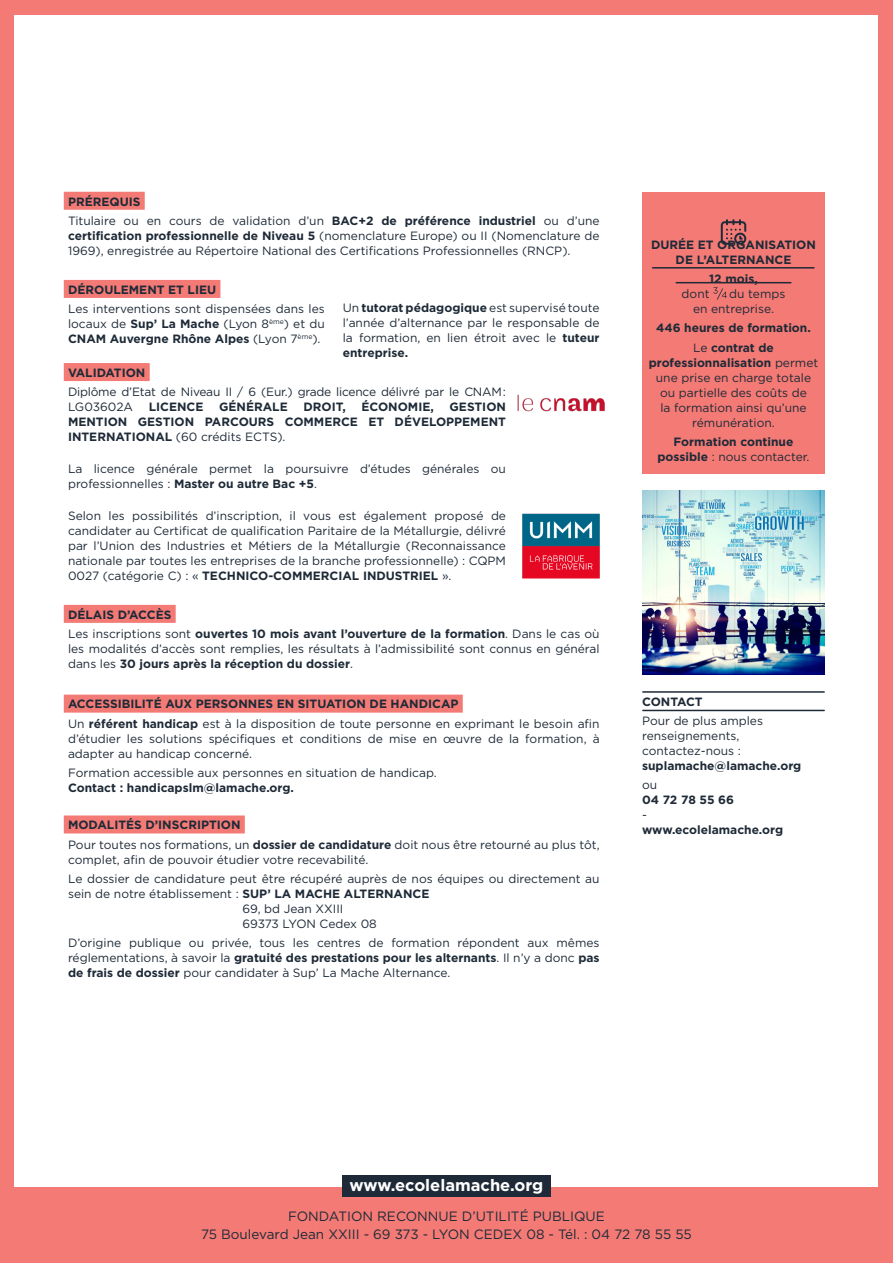
<style>
.page{position:relative;width:893px;height:1263px;background:#f37a75}
.page>*{position:absolute;margin:0;border:0;box-sizing:border-box;transform-origin:0 0}
.t1{font:700 16.5px "Gotham";color:#fff}
.t2{font:13.5px "Gotham";color:#1e2a37}
.t3{font:12px/15px "Gotham";color:#1e2a37;text-align:justify}
.filet_de_titre{font:700 12px/15px "Gotham";color:#1e2a37}
.t4{font:12px/15px "Gotham";letter-spacing:-.02em;color:#1e2a37}
.s1{font-weight:700}
.s2{font-weight:400}
</style>
<div class="page">
<div style="left:15px;top:15px;width:863px;height:1171px;background:#fff"></div>
<div style="left:342px;top:1176px;width:209px;height:21px;background:#1e2a37"></div>
<img style="left:642px;top:490px;width:183px;height:185px">
<div style="left:64px;top:192px;width:81px;height:18px;background:#f37a75"></div>
<div style="left:64px;top:363px;width:86px;height:18px;background:#f37a75"></div>
<div style="left:64px;top:605px;width:112px;height:18px;background:#f37a75"></div>
<div style="left:64px;top:695px;width:399px;height:18px;background:#f37a75"></div>
<div style="left:64px;top:280px;width:156px;height:18px;background:#f37a75"></div>
<img style="left:522px;top:514px;width:78px;height:64px">
<img style="left:517px;top:394px;width:87px;height:17px">
<div style="left:642px;top:192px;width:183px;height:282px;background:#f37a75"></div>
<svg style="left:713px;top:287px;width:14px;height:13px"></svg>
<hr style="left:653px;top:267px;width:161px;height:2px;background:#1e2a37">
<hr style="left:676px;top:282px;width:115px;height:1px;background:#1e2a37">
<svg style="left:721px;top:219px;width:25px;height:26px"></svg>
<hr style="left:643px;top:691px;width:181px;height:2px;background:#1e2a37">
<hr style="left:643px;top:710px;width:181px;height:1px;background:#1e2a37">
<div style="left:64px;top:815px;width:181px;height:18px;background:#f37a75"></div>
<p class="filet_de_titre" style="left:68px;top:193px;width:74px">PRÉREQUIS</p>
<p class="t3" style="left:68px;top:213px;width:533px">Titulaire ou en cours de validation d’un <span class="s1">BAC+2 de préférence industriel</span> ou d’une <span class="s1">certification professionnelle de Niveau 5</span> (nomenclature Europe) ou II (Nomenclature de 1969), enregistrée au Répertoire National des Certifications Professionnelles (RNCP).</p>
<p class="filet_de_titre" style="left:68px;top:282px;width:150px">DÉROULEMENT ET LIEU</p>
<p class="t3" style="left:68px;top:301px;width:258px">Les interventions sont dispensées dans les locaux de <span class="s1">Sup’ La Mache</span> (Lyon 8<sup>ème</sup>) et du <span class="s1">CNAM Auvergne Rhône Alpes</span> (Lyon 7<sup>ème</sup>).</p>
<p class="t3" style="left:343px;top:300px;width:258px">Un <span class="s1">tutorat pédagogique</span> est supervisé toute l’année d’alternance par le responsable de la formation, en lien étroit avec le <span class="s1">tuteur entreprise.</span></p>
<p class="filet_de_titre" style="left:68px;top:365px;width:79px">VALIDATION</p>
<p class="t4" style="left:68px;top:384px;width:439px">Diplôme d’Etat de Niveau II / 6 (Eur.) grade licence délivré par le CNAM :<br>LG03602A</p>
<p class="filet_de_titre" style="left:149px;top:399px;width:56px">LICENCE</p>
<p class="filet_de_titre" style="left:219px;top:399px;width:70px">GÉNÉRALE</p>
<p class="filet_de_titre" style="left:303px;top:399px;width:44px">DROIT,</p>
<p class="filet_de_titre" style="left:361px;top:399px;width:74px">ÉCONOMIE,</p>
<p class="filet_de_titre" style="left:68px;top:399px;width:439px;text-align:justify;text-indent:382px">GESTION MENTION GESTION PARCOURS COMMERCE ET DÉVELOPPEMENT INTERNATIONAL <span class="s2">(60 crédits ECTS).</span></p>
<p class="t3" style="left:68px;top:461px;width:439px">La licence générale permet la poursuivre d’études générales ou professionnelles : <span class="s1">Master ou autre Bac +5</span>.</p>
<p class="t3" style="left:68px;top:508px;width:439px">Selon les possibilités d’inscription, il vous est également proposé de candidater au Certificat de qualification Paritaire de la Métallurgie, délivré par l’Union des Industries et Métiers de la Métallurgie (Reconnaissance nationale par toutes les entreprises de la branche professionnelle) : CQPM 0027 (catégorie C) : « <span class="s1">TECHNICO-COMMERCIAL INDUSTRIEL</span> ».</p>
<p class="filet_de_titre" style="left:68px;top:606px;width:105px">DÉLAIS D’ACCÈS</p>
<p class="t3" style="left:68px;top:626px;width:533px">Les inscriptions sont <span class="s1">ouvertes 10 mois avant l’ouverture de la formation</span>. Dans le cas où les modalités d’accès sont remplies, les résultats à l’admissibilité sont connus en général dans les <span class="s1">30 jours après la réception du dossier</span>.</p>
<p class="filet_de_titre" style="left:68px;top:696px;width:392px">ACCESSIBILITÉ AUX PERSONNES EN SITUATION DE HANDICAP</p>
<p class="t3" style="left:68px;top:716px;width:533px">Un <span class="s1">référent handicap</span> est à la disposition de toute personne en exprimant le besoin afin d’étudier les solutions spécifiques et conditions de mise en œuvre de la formation, à adapter au handicap concerné.</p>
<p class="t3" style="left:68px;top:765px;width:370px">Formation accessible aux personnes en situation de handicap.<br><span class="s1">Contact : handicapslm@lamache.org.</span></p>
<p class="filet_de_titre" style="left:68px;top:817px;width:174px">MODALITÉS D’INSCRIPTION</p>
<p class="t3" style="left:68px;top:836px;width:533px">Pour toutes nos formations, un <span class="s1">dossier de candidature</span> doit nous être retourné au plus tôt, complet, afin de pouvoir étudier votre recevabilité.</p>
<p class="t3" style="left:68px;top:871px;width:533px">Le dossier de candidature peut être récupéré auprès de nos équipes ou directement au sein de notre établissement : <span class="s1">SUP’ LA MACHE ALTERNANCE</span></p>
<p class="t3" style="left:242px;top:901px;width:102px">69, bd Jean XXIII</p>
<p class="t3" style="left:242px;top:916px;width:136px">69373 LYON Cedex 08</p>
<p class="t3" style="left:68px;top:935px;width:533px">D’origine publique ou privée, tous les centres de formation répondent aux mêmes réglementations, à savoir la <span class="s1">gratuité des prestations pour les alternants</span>. Il n’y a donc <span class="s1">pas de frais de dossier</span> pour candidater à Sup’ La Mache Alternance.</p>
<p class="filet_de_titre" style="left:651px;top:237px;width:166px">DURÉE ET ORGANISATION</p>
<p class="filet_de_titre" style="left:676px;top:252px;width:117px">DE L’ALTERNANCE</p>
<p class="filet_de_titre" style="left:682px;top:271px;width:78px;text-indent:28px">12 mois, <span class="s2">dont</span></p>
<p class="t3" style="left:693px;top:286px;width:94px;text-indent:36px">du temps en entreprise.</p>
<p class="filet_de_titre" style="left:656px;top:320px;width:156px">446 heures de formation.</p>
<p class="t3" style="left:649px;top:340px;width:171px;text-align:center">Le <span class="s1">contrat de professionnalisation</span> permet une prise en charge totale ou partielle des coûts de<br>la formation ainsi qu’une rémunération.</p>
<p class="filet_de_titre" style="left:657px;top:434px;width:154px;text-align:center">Formation continue possible <span class="s2">: nous contacter.</span></p>
<p class="filet_de_titre" style="left:642px;top:693px;width:62px">CONTACT</p>
<p class="t3" style="left:642px;top:713px;width:161px;text-align:left">Pour de plus amples renseignements, contactez-nous : <span class="s1">suplamache@lamache.org</span></p>
<p class="filet_de_titre" style="left:642px;top:777px;width:94px"><span class="s2">ou<br></span>04 72 78 55 66</p>
<p class="t3" style="left:642px;top:807px;width:6px">-</p>
<p class="filet_de_titre" style="left:642px;top:822px;width:143px">www.ecolelamache.org</p>
<p class="t1" style="left:349px;top:1175px;width:195px">www.ecolelamache.org</p>
<p class="t2" style="left:288px;top:1208px;width:318px">FONDATION RECONNUE D’UTILITÉ PUBLIQUE</p>
<p class="t2" style="left:201px;top:1226px;width:492px">75 Boulevard Jean XXIII - 69 373 - LYON CEDEX 08 - Tél. : 04 72 78 55 55</p>
</div>
